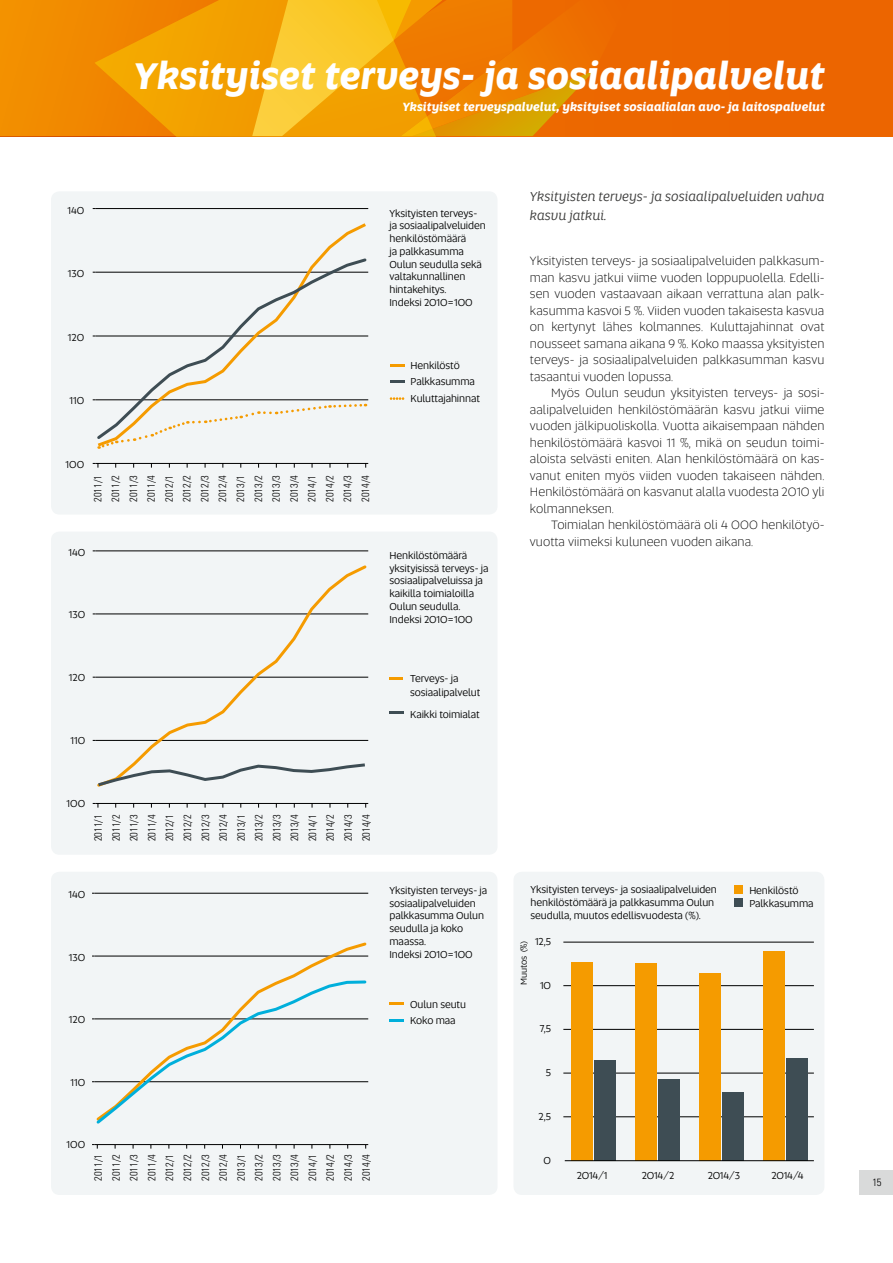
<style>
.page{position:relative;width:893px;height:1263px;background:#fff}
.page>*{position:absolute;margin:0;border:0;box-sizing:border-box;transform-origin:0 0}
.t1{font:italic 700 37.5px "Altis";color:#fff}
.t2{font:italic 13.5px/18.8px "Altis";color:#3a3a39}
.t3{font:300 12.75px/16.5px "Altis";letter-spacing:.005em;color:#000;text-align:justify}
.t4{font:italic 700 12px "Altis";color:#fff}
.t5{font:10.5px/12.8px "Altis";letter-spacing:-.01em;color:#000}
.t6{font:300 condensed 10.5px/17.9px "Univers LT Std";color:#000;text-align:justify}
.t7{font:9px "Altis";letter-spacing:-.02em;color:#000}
</style>
<div class="page">
<div style="left:859px;top:1171px;width:34px;height:24px;background:#d9dada"></div>
<div style="left:0;top:0;width:893px;height:136px;background:#ec6500"></div>
<svg style="left:512px;top:13px;width:83px;height:123px"></svg>
<svg style="left:0;top:0;width:512px;height:136px;background:#f08a00"></svg>
<svg style="left:94px;top:0;width:393px;height:136px;background:#f39f09"></svg>
<div style="left:51px;top:191px;width:446px;height:323px;background:#f2f5f6;border-radius:9px"></div>
<div style="left:513px;top:872px;width:311px;height:323px;background:#f2f5f6;border-radius:9px"></div>
<hr style="left:390px;top:364px;width:14px;height:3px;background:#f59b00">
<hr style="left:390px;top:380px;width:14px;height:3px;background:#3e4d54">
<svg style="left:391px;top:397px;width:12px;height:3px"></svg>
<div style="left:734px;top:886px;width:9px;height:8px;background:#f59b00"></div>
<div style="left:734px;top:899px;width:9px;height:8px;background:#3e4d54"></div>
<div style="left:51px;top:531px;width:446px;height:324px;background:#f2f5f6;border-radius:9px"></div>
<hr style="left:389px;top:677px;width:14px;height:3px;background:#f59b00">
<hr style="left:389px;top:711px;width:15px;height:3px;background:#3e4d54">
<div style="left:51px;top:872px;width:446px;height:323px;background:#f2f5f6;border-radius:9px"></div>
<hr style="left:389px;top:1002px;width:15px;height:3px;background:#f59b00">
<hr style="left:389px;top:1019px;width:15px;height:3px;background:#00afdb">
<hr style="left:569px;top:1116px;width:245px;height:1px;background:#000">
<hr style="left:569px;top:1073px;width:245px;height:1px;background:#000">
<hr style="left:569px;top:1029px;width:245px;height:1px;background:#000">
<hr style="left:569px;top:985px;width:245px;height:1px;background:#000">
<hr style="left:569px;top:942px;width:245px;height:1px;background:#000">
<div style="left:571px;top:962px;width:22px;height:198px;background:#f59b00"></div>
<div style="left:594px;top:1060px;width:22px;height:100px;background:#3e4d54"></div>
<div style="left:635px;top:962px;width:22px;height:198px;background:#f59b00"></div>
<div style="left:658px;top:1079px;width:22px;height:81px;background:#3e4d54"></div>
<div style="left:699px;top:973px;width:22px;height:187px;background:#f59b00"></div>
<div style="left:722px;top:1092px;width:22px;height:68px;background:#3e4d54"></div>
<div style="left:763px;top:951px;width:22px;height:209px;background:#f59b00"></div>
<div style="left:786px;top:1058px;width:21px;height:102px;background:#3e4d54"></div>
<hr style="left:565px;top:1160px;width:249px;height:1px;background:#000">
<hr style="left:95px;top:463px;width:273px;height:1px;background:#000">
<hr style="left:95px;top:208px;width:273px;height:1px;background:#000">
<svg style="left:93px;top:463px;width:6px;height:5px"></svg>
<svg style="left:94px;top:256px;width:275px;height:151px"></svg>
<svg style="left:93px;top:400px;width:273px;height:49px"></svg>
<hr style="left:95px;top:803px;width:273px;height:1px;background:#000">
<hr style="left:95px;top:551px;width:273px;height:1px;background:#000">
<svg style="left:95px;top:565px;width:274px;height:196px"></svg>
<svg style="left:97px;top:761px;width:268px;height:26px"></svg>
<hr style="left:95px;top:1144px;width:273px;height:1px;background:#000">
<hr style="left:95px;top:893px;width:273px;height:1px;background:#000">
<svg style="left:92px;top:1144px;width:6px;height:4px"></svg>
<svg style="left:94px;top:942px;width:275px;height:141px"></svg>
<svg style="left:92px;top:979px;width:276px;height:145px"></svg>
<h1 class="t1" style="left:134px;top:48px;width:693px">Yksityiset terveys- ja sosiaalipalvelut</h1>
<p class="t4" style="left:402px;top:97px;width:424px">Yksityiset terveyspalvelut, yksityiset sosiaalialan avo- ja laitospalvelut</p>
<p class="t5" style="left:67px;top:203px;width:18px">140</p>
<p class="t5" style="left:68px;top:267px;width:18px">130</p>
<p class="t5" style="left:68px;top:330px;width:18px">120</p>
<p class="t5" style="left:69px;top:394px;width:16px">110</p>
<p class="t5" style="left:389px;top:206px;width:98px">Yksityisten terveys&shy;ja sosiaalipalveluiden henkilöstömäärä<br>ja palkkasumma<br>Oulun seudulla sekä valtakunnallinen hintakehitys.<br>Indeksi 2010=100</p>
<p class="t5" style="left:411px;top:357px;width:71px;line-height:16.5px">Henkilöstö<br>Palkkasumma<br>Kuluttajahinnat</p>
<p class="t5" style="left:66px;top:457px;width:20px">100</p>
<p class="t6" style="left:89px;top:502px;width:28px;rotate:-90deg">2011/1<br>2011/2<br>2011/3<br>2011/4<br>2012/1<br>2012/2<br>2012/3<br>2012/4<br>2013/1<br>2013/2<br>2013/3<br>2013/4<br>2014/1<br>2014/2<br>2014/3<br>2014/4</p>
<p class="t5" style="left:68px;top:545px;width:18px">140</p>
<p class="t5" style="left:69px;top:608px;width:18px">130</p>
<p class="t5" style="left:389px;top:549px;width:101px">Henkilöstömäärä yksityisissä terveys- ja sosiaalipalveluissa ja kaikilla toimialoilla<br>Oulun seudulla.<br>Indeksi 2010=100</p>
<p class="t5" style="left:69px;top:671px;width:18px">120</p>
<p class="t5" style="left:70px;top:733px;width:16px">110</p>
<p class="t5" style="left:410px;top:672px;width:72px;line-height:13.5px">Terveys- ja sosiaalipalvelut</p>
<p class="t5" style="left:410px;top:707px;width:71px">Kaikki toimialat</p>
<p class="t5" style="left:67px;top:796px;width:20px">100</p>
<p class="t6" style="left:89px;top:841px;width:28px;rotate:-90deg">2011/1<br>2011/2<br>2011/3<br>2011/4<br>2012/1<br>2012/2<br>2012/3<br>2012/4<br>2013/1<br>2013/2<br>2013/3<br>2013/4<br>2014/1<br>2014/2<br>2014/3<br>2014/4</p>
<p class="t5" style="left:68px;top:888px;width:18px">140</p>
<p class="t5" style="left:69px;top:950px;width:18px">130</p>
<p class="t5" style="left:69px;top:1013px;width:18px">120</p>
<p class="t5" style="left:389px;top:883px;width:99px">Yksityisten terveys- ja sosiaalipalveluiden palkkasumma Oulun seudulla ja koko maassa.<br>Indeksi 2010=100</p>
<p class="t5" style="left:410px;top:995px;width:57px;line-height:16.5px">Oulun seutu<br>Koko maa</p>
<p class="t5" style="left:70px;top:1075px;width:16px">110</p>
<p class="t5" style="left:67px;top:1138px;width:20px">100</p>
<p class="t6" style="left:89px;top:1181px;width:28px;rotate:-90deg">2011/1<br>2011/2<br>2011/3<br>2011/4<br>2012/1<br>2012/2<br>2012/3<br>2012/4<br>2013/1<br>2013/2<br>2013/3<br>2013/4<br>2014/1<br>2014/2<br>2014/3<br>2014/4</p>
<p class="t2" style="left:530px;top:187px;width:296px">Yksityisten terveys- ja sosiaalipalveluiden vahva kasvu jatkui.</p>
<p class="t3" style="left:530px;top:252px;width:296px">Yksityisten terveys- ja sosiaalipalveluiden palkkasum&shy;man kasvu jatkui viime vuoden loppupuolella. Edelli&shy;sen vuoden vastaavaan aikaan verrattuna alan palk&shy;kasumma kasvoi 5 %. Viiden vuoden takaisesta kasvua on kertynyt lähes kolmannes. Kuluttajahinnat ovat nousseet samana aikana 9 %. Koko maassa yksityisten terveys- ja sosiaalipalveluiden palkkasumman kasvu tasaantui vuoden lopussa.</p>
<p class="t3" style="left:530px;top:384px;width:296px;text-indent:21px">Myös Oulun seudun yksityisten terveys- ja sosi&shy;aalipalveluiden henkilöstömäärän kasvu jatkui viime vuoden jälkipuoliskolla. Vuotta aikaisempaan nähden henkilöstömäärä kasvoi 11 %, mikä on seudun toimi&shy;aloista selvästi eniten. Alan henkilöstömäärä on kas&shy;vanut eniten myös viiden vuoden takaiseen nähden.<br>Henkilöstömäärä on kasvanut alalla vuodesta 2010 yli kolmanneksen.</p>
<p class="t3" style="left:530px;top:516px;width:296px;text-indent:21px">Toimialan henkilöstömäärä oli 4 000 henkilötyö&shy;vuotta viimeksi kuluneen vuoden aikana.</p>
<p class="t5" style="left:531px;top:883px;width:188px">Yksityisten terveys- ja sosiaalipalveluiden henkilöstömäärä ja palkkasumma Oulun seudulla, muutos edellisvuodesta (%).</p>
<p class="t5" style="left:749px;top:883px;width:66px">Henkilöstö<br>Palkkasumma</p>
<p class="t5" style="left:535px;top:934px;width:18px">12,5</p>
<p class="t5" style="left:540px;top:978px;width:13px">10</p>
<p class="t5" style="left:540px;top:1022px;width:13px">7,5</p>
<p class="t5" style="left:546px;top:1066px;width:7px">5</p>
<p class="t5" style="left:539px;top:1110px;width:14px">2,5</p>
<p class="t5" style="left:544px;top:1153px;width:9px">0</p>
<p class="t7" style="left:518px;top:985px;width:46px;rotate:-90deg">Muutos (%)</p>
<p class="t5" style="left:577px;top:1169px;width:32px">2014/1</p>
<p class="t5" style="left:642px;top:1169px;width:34px">2014/2</p>
<p class="t5" style="left:708px;top:1169px;width:34px">2014/3</p>
<p class="t5" style="left:771px;top:1169px;width:34px">2014/4</p>
<p class="t6" style="left:872px;top:1173px;width:11px">15</p>
</div>
